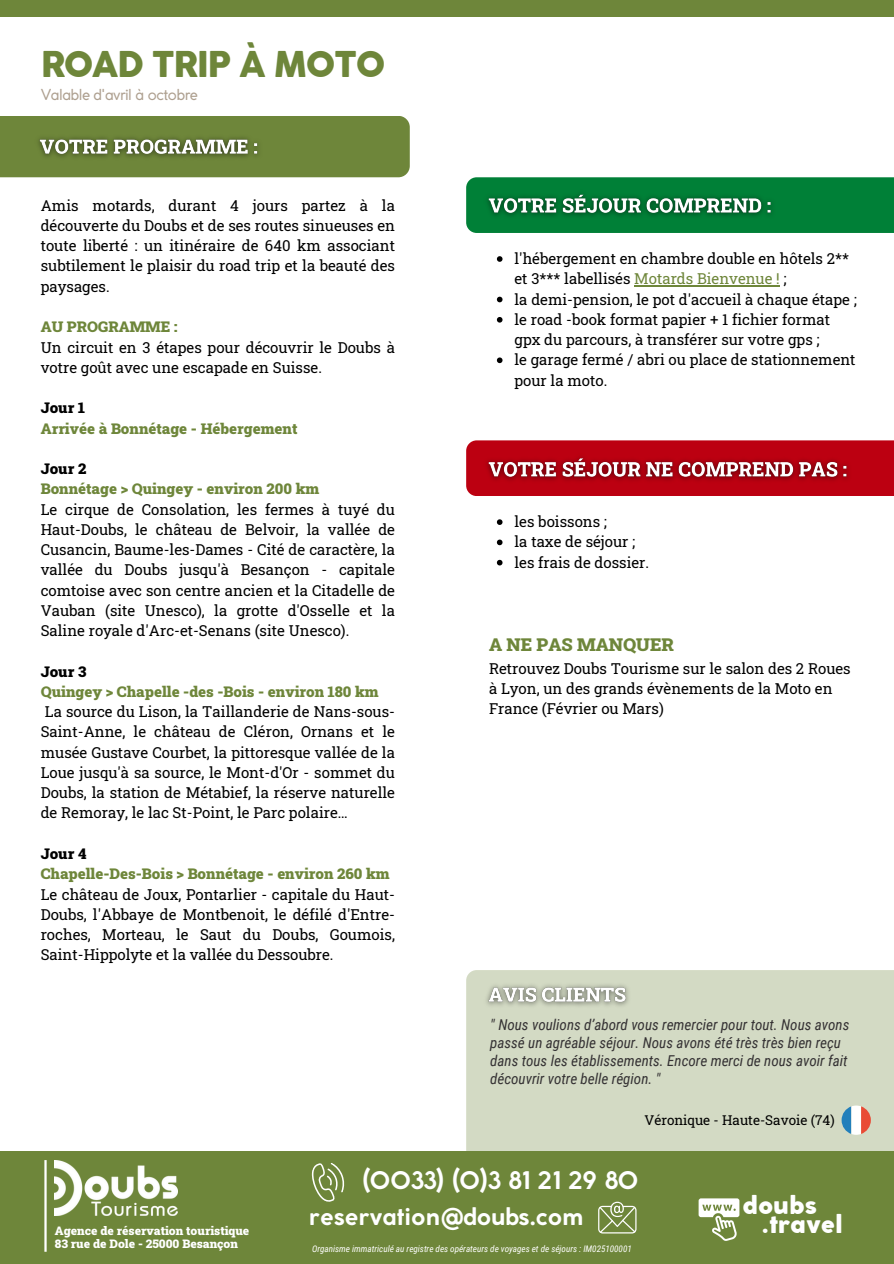
<style>
.page{position:relative;width:894px;height:1264px;background:#fff}
.page>*{position:absolute;margin:0;border:0;box-sizing:border-box;transform-origin:0 0}
.t1{font:800 34.8px "Coco Gothic";letter-spacing:-.04em;color:#6e863a}
.t2{font:800 25.5px/19.2px "Coco Gothic";color:#fff}
.t3{font:700 24px "Coco Gothic";color:#fff}
.t4{font:900 18px "Roboto Slab";color:#6e863a}
.t5{font:15px/20.2px "Roboto Slab";color:#000}
.t6{font:italic 15px/18px "Roboto Condensed";color:#343133}
.t7{font:900 15px "Roboto Slab";color:#6e863a}
.t8{font:15px "Coco Gothic";letter-spacing:-.04em;color:#aea090}
.t9{font:900 15px "Roboto Slab";color:#000}
.t10{font:13.5px "Roboto Slab";color:#000}
.t11{font:900 12px "Roboto Slab";color:#fff}
.t12{font:italic 9.15px "Roboto Condensed";color:#fff}
.s1{color:#6e863a}
</style>
<div class="page">
<div style="left:0;top:0;width:893px;height:17px;background:#6e863a"></div>
<div style="left:0;top:1150px;width:893px;height:113px;background:#6e863a"></div>
<div style="left:0;top:116px;width:409px;height:61px;background:#6e863a"></div>
<div style="left:466px;top:177px;width:427px;height:56px;background:#008037"></div>
<div style="left:466px;top:440px;width:427px;height:56px;background:#bc0011"></div>
<img style="left:55px;top:1160px;width:123px;height:55px">
<hr style="left:44px;top:1160px;width:3px;height:91px;background:#fff">
<svg style="left:698px;top:1198px;width:41px;height:42px"></svg>
<svg style="left:598px;top:1201px;width:38px;height:32px"></svg>
<svg style="left:311px;top:1163px;width:34px;height:39px"></svg>
<img style="left:31px;top:130px;width:236px;height:36px">
<svg style="left:496px;top:256px;width:6px;height:6px"></svg>
<hr style="left:634px;top:285px;width:145px;height:1px;background:#6e863a">
<svg style="left:496px;top:297px;width:6px;height:5px"></svg>
<svg style="left:496px;top:317px;width:6px;height:5px"></svg>
<svg style="left:496px;top:357px;width:6px;height:6px"></svg>
<svg style="left:496px;top:519px;width:6px;height:6px"></svg>
<svg style="left:496px;top:539px;width:6px;height:6px"></svg>
<svg style="left:496px;top:560px;width:6px;height:5px"></svg>
<img style="left:479px;top:185px;width:301px;height:39px">
<img style="left:479px;top:449px;width:378px;height:39px">
<div style="left:466px;top:970px;width:427px;height:181px;background:#d3dac4"></div>
<img style="left:479px;top:977px;width:156px;height:36px">
<svg style="left:841px;top:1105px;width:29px;height:29px"></svg>
<h1 class="t1" style="left:41px;top:44px;width:346px">ROAD TRIP À MOTO</h1>
<p class="t8" style="left:41px;top:89px;width:158px">Valable d'avril à octobre</p>
<p class="t5" style="left:41px;top:195px;width:355px;text-align:justify">Amis motards, durant 4 jours partez à la découverte du Doubs et de ses routes sinueuses en toute liberté : un itinéraire de 640 km associant subtilement le plaisir du road trip et la beauté des paysages.</p>
<p class="t7" style="left:41px;top:316px;width:138px">AU PROGRAMME :</p>
<p class="t5" style="left:41px;top:336px;width:355px">Un circuit en 3 étapes pour découvrir le Doubs à votre goût avec une escapade en Suisse.</p>
<p class="t9" style="left:41px;top:397px;width:46px">Jour 1</p>
<p class="t7" style="left:41px;top:418px;width:258px">Arrivée à Bonnétage - Hébergement</p>
<p class="t9" style="left:41px;top:458px;width:47px">Jour 2</p>
<p class="t7" style="left:41px;top:478px;width:280px">Bonnétage &gt; Quingey - environ 200 km</p>
<p class="t5" style="left:41px;top:498px;width:355px;text-align:justify">Le cirque de Consolation, les fermes à tuyé du Haut-Doubs, le château de Belvoir, la vallée de Cusancin, Baume-les-Dames - Cité de caractère, la vallée du Doubs jusqu'à Besançon - capitale comtoise avec son centre ancien et la Citadelle de Vauban (site Unesco), la grotte d'Osselle et la Saline royale d'Arc-et-Senans (site Unesco).</p>
<p class="t9" style="left:41px;top:661px;width:47px">Jour 3</p>
<p class="t7" style="left:41px;top:681px;width:339px">Quingey &gt; Chapelle -des -Bois - environ 180 km</p>
<p class="t5" style="left:41px;top:701px;width:356px;text-align:justify">La source du Lison, la Taillanderie de Nans-sous-Saint-Anne, le château de Cléron, Ornans et le musée Gustave Courbet, la pittoresque vallée de la Loue jusqu'à sa source, le Mont-d'Or - sommet du Doubs, la station de Métabief, la réserve naturelle de Remoray, le lac St-Point, le Parc polaire…</p>
<p class="t9" style="left:41px;top:843px;width:47px">Jour 4</p>
<p class="t7" style="left:41px;top:863px;width:350px">Chapelle-Des-Bois &gt; Bonnétage - environ 260 km</p>
<p class="t5" style="left:41px;top:883px;width:355px;text-align:justify">Le château de Joux, Pontarlier - capitale du Haut-Doubs, l'Abbaye de Montbenoit, le défilé d'Entre&shy;roches, Morteau, le Saut du Doubs, Goumois, Saint-Hippolyte et la vallée du Dessoubre.</p>
<h5 class="t5" style="left:514px;top:248px;width:336px">l'hébergement en chambre double en hôtels 2** et 3*** labellisés <span class="s1">Motards Bienvenue !</span> ;</h5>
<p class="t5" style="left:514px;top:288px;width:343px">la demi-pension, le pot d'accueil à chaque étape ;</p>
<p class="t5" style="left:514px;top:309px;width:317px">le road -book format papier + 1 fichier format gpx du parcours, à transférer sur votre gps ;</p>
<p class="t5" style="left:514px;top:349px;width:342px">le garage fermé / abri ou place de stationnement pour la moto.</p>
<p class="t5" style="left:514px;top:511px;width:136px">les boissons ;<br>la taxe de séjour ; les frais de dossier.</p>
<p class="t4" style="left:489px;top:632px;width:186px">A NE PAS MANQUER</p>
<p class="t5" style="left:489px;top:657px;width:363px">Retrouvez Doubs Tourisme sur le salon des 2 Roues à Lyon, un des grands évènements de la Moto en<br>France (Février ou Mars)</p>
<h2 class="t6" style="left:490px;top:1016px;width:360px">" Nous voulions d’abord vous remercier pour tout. Nous avons passé un agréable séjour. Nous avons été très très bien reçu dans tous les établissements. Encore merci de nous avoir fait découvrir votre belle région. "</h2>
<p class="t10" style="left:644px;top:1110px;width:192px">Véronique - Haute-Savoie (74)</p>
<h5 class="t11" style="left:55px;top:1222px;width:196px">Agence de réservation touristique</h5>
<h6 class="t11" style="left:55px;top:1235px;width:184px">83 rue de Dole - 25000 Besançon</h6>
<p class="t3" style="left:362px;top:1171px;width:277px">(0033) (0)3 81 21 29 80</p>
<p class="t3" style="left:309px;top:1206px;width:275px">reservation@doubs.com</p>
<p class="t12" style="left:312px;top:1243px;width:321px">Organisme immatriculé au registre des opérateurs de voyages et de séjours : IM025100001</p>
<p class="t2" style="left:761px;top:1195px;width:83px;text-indent:-19px">doubs .travel</p>
</div>
